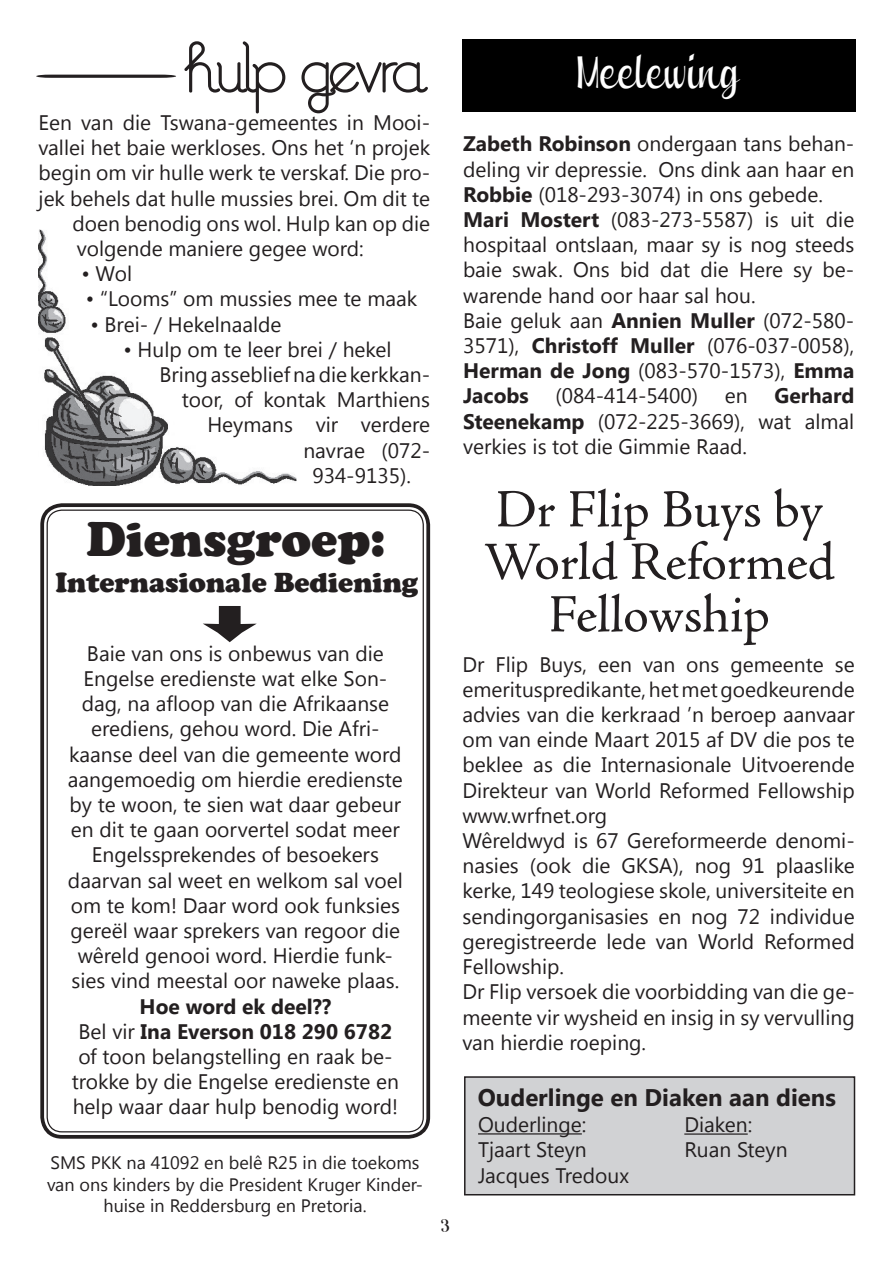
<style>
.page{position:relative;width:893px;height:1263px;background:#fff}
.page>*{position:absolute;margin:0;border:0;box-sizing:border-box;transform-origin:0 0}
.t1{font:55.5px "Zebra Reg";color:#231f20}
.t2{font:54px/52.5px "Adobe Jenson Pro";letter-spacing:-.005em;color:#231f20;text-align:center}
.t3{font:900 49.5px "Cooper";color:#231f20}
.t4{font:45px "Clipper Script Fat Personal Use";color:#fff}
.t5{font:900 28.5px "Cooper";color:#231f20}
.t6{font:700 24px "Segoe UI";color:#231f20}
.t7{font:21px/25.2px "Segoe UI";color:#231f20}
.t8{font:21px "Clipper Script Fat Personal Use";color:#231f20}
.t9{font:18px/21.6px "Segoe UI";color:#231f20;text-align:center}
.s1{font-weight:700}
</style>
<div class="page">
<svg style="left:40px;top:503px;width:391px;height:634px"></svg>
<svg style="left:46px;top:509px;width:378px;height:623px"></svg>
<div style="left:463px;top:39px;width:393px;height:72px;background:#000"></div>
<div style="left:219px;top:606px;width:22px;height:20px;background:#231f20"></div>
<svg style="left:203px;top:624px;width:54px;height:18px"></svg>
<div style="left:465px;top:1077px;width:389px;height:118px;background:#d1d2d4"></div>
<div style="left:464px;top:1076px;width:391px;height:119px;border:2px solid #231f20"></div>
<hr style="left:478px;top:1133px;width:104px;height:1px;background:#231f20">
<hr style="left:684px;top:1133px;width:64px;height:2px;background:#231f20">
<img style="left:38px;top:229px;width:258px;height:257px">
<svg style="left:36px;top:75px;width:140px;height:3px"></svg>
<h1 class="t1" style="left:187px;top:39px;width:238px">Hulp gevra</h1>
<p class="t7" style="left:39px;top:109px;width:393px">Een van die Tswana-gemeentes in Mooi-</p>
<p class="t7" style="left:39px;top:134px;width:393px">vallei het baie werkloses. Ons het ‘n projek</p>
<p class="t7" style="left:39px;top:159px;width:393px">begin om vir hulle werk te verskaf. Die pro-</p>
<p class="t7" style="left:39px;top:185px;width:393px">jek behels dat hulle mussies brei. Om dit te</p>
<p class="t7" style="left:72px;top:210px;width:359px">doen benodig ons wol. Hulp kan op die</p>
<p class="t7" style="left:77px;top:235px;width:288px">volgende maniere gegee word:</p>
<p class="t7" style="left:81px;top:260px;width:52px">• Wol</p>
<p class="t7" style="left:86px;top:285px;width:333px">• “Looms” om mussies mee te maak</p>
<p class="t7" style="left:90px;top:311px;width:193px">• Brei- / Hekelnaalde</p>
<p class="t7" style="left:123px;top:336px;width:270px">• Hulp om te leer brei / hekel</p>
<p class="t7" style="left:159px;top:361px;width:272px">Bring asseblief na die kerkkan-</p>
<p class="t7" style="left:182px;top:386px;width:250px">toor, of kontak Marthiens</p>
<p class="t7" style="left:207px;top:411px;width:224px">Heymans vir verdere</p>
<p class="t7" style="left:303px;top:437px;width:128px">navrae (072-</p>
<p class="t7" style="left:312px;top:462px;width:100px">934-9135).</p>
<h3 class="t3" style="left:86px;top:511px;width:300px">Diensgroep:</h3>
<h3 class="t5" style="left:55px;top:566px;width:364px">Internasionale Bediening</h3>
<p class="t7" style="left:68px;top:640px;width:336px;text-align:center">Baie van ons is onbewus van die Engelse eredienste wat elke Son&shy;dag, na afloop van die Afrikaanse erediens, gehou word. Die Afri&shy;kaanse deel van die gemeente word aangemoedig om hierdie eredienste by te woon, te sien wat daar gebeur en dit te gaan oorvertel sodat meer Engelssprekendes of besoekers daarvan sal weet en welkom sal voel om te kom! Daar word ook funksies gereël waar sprekers van regoor die wêreld genooi word. Hierdie funk&shy;sies vind meestal oor naweke plaas.</p>
<p class="t7" style="left:72px;top:992px;width:329px;text-align:center"><span class="s1">Hoe word ek deel??<br></span>Bel vir <span class="s1">Ina Everson 018 290 6782 </span>of toon belangstelling en raak be&shy;trokke by die Engelse eredienste en help waar daar hulp benodig word!</p>
<p class="t9" style="left:47px;top:1151px;width:378px">SMS PKK na 41092 en belê R25 in die toekoms van ons kinders by die President Kruger Kinder&shy;huise in Reddersburg en Pretoria.</p>
<p class="t8" style="left:441px;top:1212px;width:10px">3</p>
<h3 class="t4" style="left:577px;top:46px;width:164px">Meelewing</h3>
<p class="t7" style="left:463px;top:130px;width:393px"><span class="s1">Zabeth Robinson</span> ondergaan tans behan&shy;deling vir depressie. Ons dink aan haar en <span class="s1">Robbie</span> (018-293-3074) in ons gebede.<br><span class="s1">Mari Mostert</span> (083-273-5587) is uit die hospitaal ontslaan, maar sy is nog steeds baie swak. Ons bid dat die Here sy be&shy;warende hand oor haar sal hou.<br>Baie geluk aan <span class="s1">Annien Muller</span> (072-580- 3571), <span class="s1">Christoff Muller</span> (076-037-0058), <span class="s1">Herman de Jong</span> (083-570-1573), <span class="s1">Emma Jacobs</span></p>
<p class="t7" style="left:463px;top:382px;width:393px;text-align:justify;text-indent:311px"><span class="s1">Gerhard Steenekamp</span> (072-225-3669), wat almal verkies is tot die Gimmie Raad.</p>
<p class="t7" style="left:555px;top:382px;width:144px">(084-414-5400)</p>
<p class="t7" style="left:725px;top:382px;width:24px">en</p>
<h2 class="t2" style="left:483px;top:484px;width:353px">Dr Flip Buys by<br>World Reformed<br>Fellowship</h2>
<p class="t7" style="left:462px;top:651px;width:394px">Dr Flip Buys, een van ons gemeente se emerituspredikante, het met goedkeurende advies van die kerkraad ’n beroep aanvaar om van einde Maart 2015 af DV die pos te beklee as die Internasionale Uitvoerende Direkteur van World Reformed Fellowship www.wrfnet.org<br>Wêreldwyd is 67 Gereformeerde denomi&shy;nasies (ook die GKSA), nog 91 plaaslike kerke, 149 teologiese skole, universiteite en sendingorganisasies en nog 72 individue geregistreerde lede van World Reformed Fellowship.<br>Dr Flip versoek die voorbidding van die ge&shy;meente vir wysheid en insig in sy vervulling van hierdie roeping.</p>
<p class="t6" style="left:478px;top:1080px;width:360px">Ouderlinge en Diaken aan diens</p>
<p class="t7" style="left:478px;top:1111px;width:152px">Ouderlinge:<br>Tjaart Steyn<br>Jacques Tredoux</p>
<p class="t7" style="left:684px;top:1111px;width:105px">Diaken:<br>Ruan Steyn</p>
</div>
